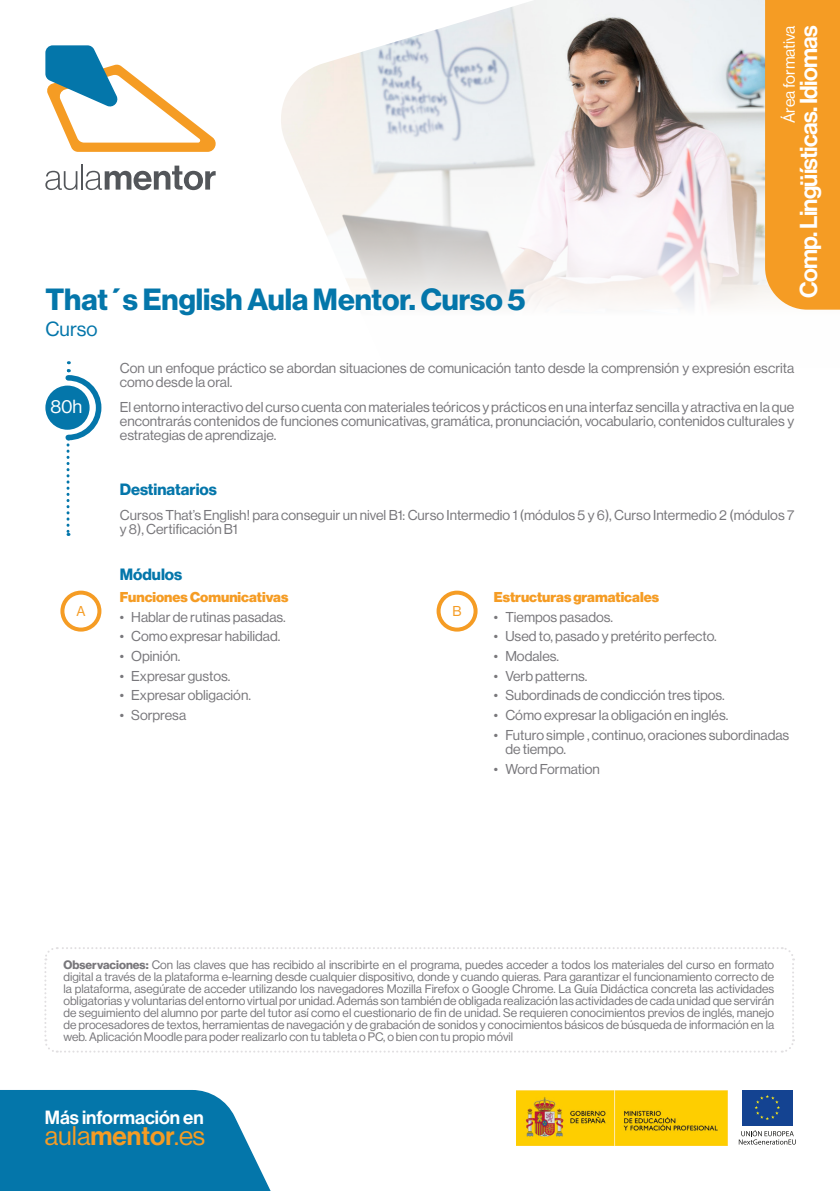
<style>
.page{position:relative;width:840px;height:1191px;background:#fff}
.page>*{position:absolute;margin:0;border:0;box-sizing:border-box;transform-origin:0 0}
.t1{font:700 30px "Neue Haas Display";color:#0476aa}
.t2{font:26.4px "Neue Haas Display";color:#f59c24}
.t3{font:24px "Neue Haas Display Mediu";letter-spacing:-.03em;color:#fff}
.t4{font:20px "Neue Haas Display";color:#0476aa}
.t5{font:18.8px "Neue Haas Display Mediu";color:#fff}
.t6{font:18.6px "Neue Haas Display";color:#fff}
.t7{font:700 16px "Neue Haas Display";color:#0476aa}
.t8{font:16px "Neue Haas Display";color:#fff}
.t9{font:14px/14px "Neue Haas Display";color:#78777b}
.t10{font:900 14px "Neue Haas Display";color:#f59c24}
.t11{font:14px "Neue Haas Display";color:#f59c24}
.t12{font:12px/12px "Neue Haas Display";color:#78777b;text-align:justify}
.s1{font-weight:700}
.s2{font-family:"Neue Haas Display Mediu"}
</style>
<div class="page">
<svg style="left:0;top:1090px;width:271px;height:101px;background:#1c83b2"></svg>
<svg style="left:45px;top:171px;width:32px;height:19px"></svg>
<hr style="left:81px;top:164px;width:2px;height:26px;background:#53565a">
<svg style="left:85px;top:166px;width:130px;height:24px"></svg>
<svg style="left:45px;top:45px;width:171px;height:107px"></svg>
<img style="left:281px;top:0;width:483px;height:307px">
<svg style="left:764px;top:0;width:75px;height:310px;background:#f3a234"></svg>
<img style="left:516px;top:1090px;width:211px;height:55px">
<div style="left:741px;top:1090px;width:51px;height:35px;background:#144391"></div>
<svg style="left:754px;top:1095px;width:25px;height:25px"></svg>
<svg style="left:738px;top:1130px;width:57px;height:14px"></svg>
<div style="left:60px;top:590px;width:41px;height:41px;border:4px solid #f59c24;border-radius:50%"></div>
<div style="left:436px;top:590px;width:41px;height:41px;border:4px solid #f59c24;border-radius:50%"></div>
<div style="left:45px;top:385px;width:45px;height:45px;background:#0476aa;border-radius:50%"></div>
<svg style="left:63px;top:361px;width:39px;height:175px"></svg>
<svg style="left:44px;top:947px;width:750px;height:106px"></svg>
<h1 class="t1" style="left:45px;top:282px;width:481px">That´s English Aula Mentor. Curso 5</h1>
<h3 class="t4" style="left:45px;top:318px;width:54px">Curso</h3>
<h3 class="t8" style="left:779px;top:123px;width:99px;rotate:-90deg">Área formativa</h3>
<h3 class="t3" style="left:794px;top:298px;width:274px;rotate:-90deg">Comp. Lingüísticas. Idiomas</h3>
<h3 class="t6" style="left:50px;top:396px;width:33px">80h</h3>
<p class="t9" style="left:120px;top:361px;width:675px">Con un enfoque práctico se abordan situaciones de comunicación tanto desde la comprensión y expresión escrita como desde la oral.</p>
<p class="t9" style="left:120px;top:400px;width:675px;text-align:justify">El entorno interactivo del curso cuenta con materiales teóricos y prácticos en una interfaz sencilla y atractiva en la que encontrarás contenidos de funciones comunicativas, gramática, pronunciación, vocabulario, contenidos culturales y estrategias de aprendizaje.</p>
<h3 class="t7" style="left:120px;top:480px;width:98px">Destinatarios</h3>
<p class="t9" style="left:120px;top:508px;width:675px">Cursos That’s English! para conseguir un nivel B1: Curso Intermedio 1 (módulos 5 y 6), Curso Intermedio 2 (módulos 7 y 8), Certificación B1</p>
<h3 class="t7" style="left:120px;top:564px;width:64px">Módulos</h3>
<p class="t10" style="left:120px;top:589px;width:170px">Funciones Comunicativas</p>
<p class="t9" style="left:120px;top:610px;width:167px">• Hablar de rutinas pasadas.</p>
<p class="t9" style="left:120px;top:629px;width:162px">• Como expresar habilidad.</p>
<p class="t9" style="left:120px;top:649px;width:62px">• Opinión.</p>
<p class="t9" style="left:120px;top:669px;width:112px">• Expresar gustos.</p>
<p class="t9" style="left:120px;top:688px;width:132px">• Expresar obligación.</p>
<p class="t9" style="left:120px;top:708px;width:68px">• Sorpresa</p>
<p class="t11" style="left:76px;top:603px;width:11px">A</p>
<p class="t11" style="left:452px;top:603px;width:11px">B</p>
<p class="t10" style="left:493px;top:589px;width:167px">Estructuras gramaticales</p>
<p class="t9" style="left:493px;top:610px;width:120px">• Tiempos pasados.</p>
<p class="t9" style="left:493px;top:629px;width:224px">• Used to, pasado y pretérito perfecto.</p>
<p class="t9" style="left:493px;top:649px;width:67px">• Modales.</p>
<p class="t9" style="left:493px;top:669px;width:95px">• Verb patterns.</p>
<p class="t9" style="left:493px;top:688px;width:232px">• Subordinads de condicción tres tipos.</p>
<p class="t9" style="left:493px;top:708px;width:236px">• Cómo expresar la obligación en inglés.</p>
<p class="t9" style="left:505px;top:728px;width:285px;text-indent:-11px">• Futuro simple , continuo, oraciones subordinadas de tiempo.</p>
<p class="t9" style="left:493px;top:761px;width:107px">• Word Formation</p>
<p class="t12" style="left:63px;top:958px;width:712px"><span class="s1">Observaciones:</span> Con las claves que has recibido al inscribirte en el programa, puedes acceder a todos los materiales del curso en formato digital a través de la plataforma e-learning desde cualquier dispositivo, donde y cuando quieras. Para garantizar el funcionamiento correcto de la plataforma, asegúrate de acceder utilizando los navegadores Mozilla Firefox o Google Chrome. La Guía Didáctica concreta las actividades obligatorias y voluntarias del entorno virtual por unidad. Además son también de obligada realización las actividades de cada unidad que servirán de seguimiento del alumno por parte del tutor así como el cuestionario de fin de unidad. Se requieren conocimientos previos de inglés, manejo de procesadores de textos, herramientas de navegación y de grabación de sonidos y conocimientos básicos de búsqueda de información en la web. Aplicación Moodle para poder realizarlo con tu tableta o PC, o bien con tu propio móvil</p>
<h3 class="t5" style="left:45px;top:1106px;width:160px">Más información en</h3>
<h2 class="t2" style="left:45px;top:1121px;width:162px">aula<span class="s2">mentor</span>.es</h2>
</div>
